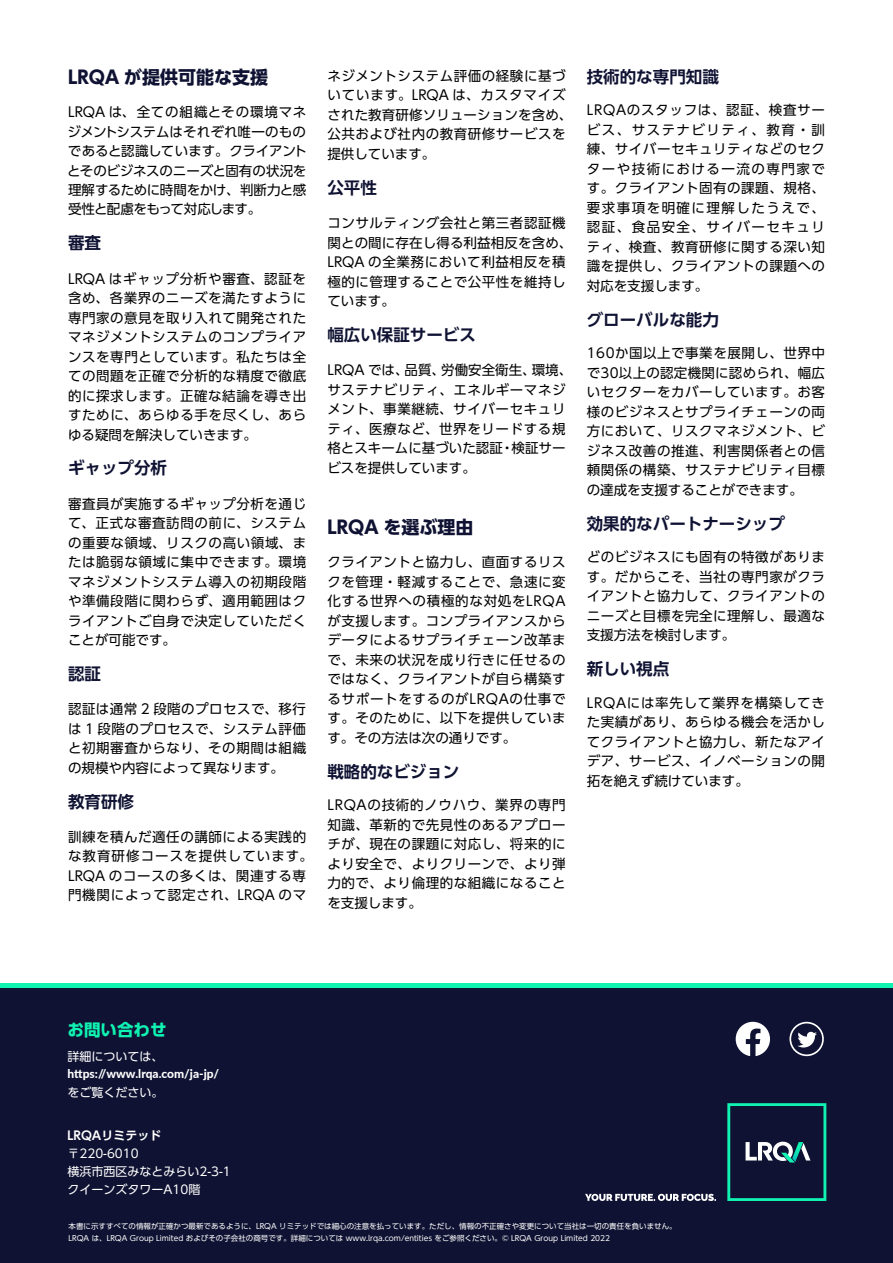
<style>
.page{position:relative;width:893px;height:1263px;background:#fff}
.page>*{position:absolute;margin:0;border:0;box-sizing:border-box;transform-origin:0 0}
.t1{font:700 18px "UD Shin Go Pro";color:#0f1232}
.t2{font:700 16.5px "UD Shin Go Pro De";color:#0f1232}
.t3{font:700 16.5px "UD Shin Go Pro";color:#0ff2b2}
.t4{font:13.5px/19.5px "UD Shin Go Pro";letter-spacing:.04em;color:#000;text-align:justify}
.t5{font:12px/18px "UD Shin Go Pro";color:#fff}
.t6{font:800 12px "Lato";color:#fff}
.t7{font:700 12px "UD Shin Go Pro De";color:#fff}
.t8{font:7.5px/12px "UD Shin Go Pro";color:#fff}
</style>
<div class="page">
<div style="left:0;top:988px;width:893px;height:275px;background:#0f1232"></div>
<div style="left:0;top:983px;width:893px;height:5px;background:#0ff2b2"></div>
<svg style="left:585px;top:1194px;width:131px;height:7px"></svg>
<svg style="left:727px;top:1103px;width:99px;height:98px"></svg>
<svg style="left:789px;top:1022px;width:35px;height:34px"></svg>
<svg style="left:736px;top:1022px;width:34px;height:34px"></svg>
<h1 class="t1" style="left:68px;top:62px;width:201px">LRQA が提供可能な支援</h1>
<p class="t4" style="left:67px;top:102px;width:241px">LRQA は、全ての組織とその環境マネジメントシステムはそれぞれ唯一のものであると認識しています。クライアントとそのビジネスのニーズと固有の状況を理解するために時間をかけ、判断力と感受性と配慮をもって対応します。</p>
<p class="t2" style="left:68px;top:230px;width:34px">審査</p>
<p class="t4" style="left:68px;top:268px;width:240px">LRQA はギャップ分析や審査、認証を含め、各業界のニーズを満たすように専門家の意見を取り入れて開発されたマネジメントシステムのコンプライアンスを専門としています。私たちは全ての問題を正確で分析的な精度で徹底的に探求します。正確な結論を導き出すために、あらゆる手を尽くし、あらゆる疑問を解決していきます。</p>
<p class="t2" style="left:68px;top:455px;width:100px">ギャップ分析</p>
<p class="t4" style="left:68px;top:493px;width:240px">審査員が実施するギャップ分析を通じて、正式な審査訪問の前に、システムの重要な領域、リスクの高い領域、または脆弱な領域に集中できます。環境マネジメントシステム導入の初期段階や準備段階に関わらず、適用範囲はクライアントご自身で決定していただくことが可能です。</p>
<p class="t2" style="left:68px;top:660px;width:34px">認証</p>
<p class="t4" style="left:68px;top:699px;width:240px">認証は通常 2 段階のプロセスで、移行は 1 段階のプロセスで、システム評価と初期審査からなり、その期間は組織の規模や内容によって異なります。</p>
<p class="t2" style="left:68px;top:788px;width:67px">教育研修</p>
<p class="t4" style="left:68px;top:826px;width:246px;text-align:left">訓練を積んだ適任の講師による実践的な教育研修コースを提供しています。<br>LRQA のコースの多くは、関連する専門機関によって認定され、LRQA のマ</p>
<p class="t4" style="left:327px;top:66px;width:246px;text-align:left">ネジメントシステム評価の経験に基づいています。LRQA は、カスタマイズされた教育研修ソリューションを含め、公共および社内の教育研修サービスを提供しています。</p>
<p class="t2" style="left:327px;top:174px;width:51px">公平性</p>
<p class="t4" style="left:327px;top:213px;width:246px;text-align:left">コンサルティング会社と第三者認証機関との間に存在し得る利益相反を含め、<br>LRQA の全業務において利益相反を積極的に管理することで公平性を維持しています。</p>
<p class="t2" style="left:327px;top:321px;width:150px">幅広い保証サービス</p>
<p class="t4" style="left:327px;top:360px;width:246px;text-align:left">LRQA では、品質、労働安全衛生、環境、サステナビリティ、エネルギーマネジメント、事業継続、サイバーセキュリティ、医療など、世界をリードする規格とスキームに基づいた認証・検証サービスを提供しています。</p>
<h1 class="t1" style="left:327px;top:513px;width:147px">LRQA を選ぶ理由</h1>
<p class="t4" style="left:327px;top:552px;width:240px">クライアントと協力し、直面するリスクを管理・軽減することで、急速に変化する世界への積極的な対処をLRQAが支援します。コンプライアンスからデータによるサプライチェーン改革まで、未来の状況を成り行きに任せるのではなく、クライアントが自ら構築するサポートをするのがLRQAの仕事です。そのために、以下を提供しています。その方法は次の通りです。</p>
<p class="t2" style="left:327px;top:758px;width:133px">戦略的なビジョン</p>
<p class="t4" style="left:327px;top:795px;width:240px">LRQAの技術的ノウハウ、業界の専門知識、革新的で先見性のあるアプローチが、現在の課題に対応し、将来的により安全で、よりクリーンで、より弾力的で、より倫理的な組織になることを支援します。</p>
<p class="t2" style="left:587px;top:63px;width:133px">技術的な専門知識</p>
<p class="t4" style="left:587px;top:100px;width:240px">LRQAのスタッフは、認証、検査サービス、サステナビリティ、教育・訓練、サイバーセキュリティなどのセクターや技術における一流の専門家です。クライアント固有の課題、規格、要求事項を明確に理解したうえで、認証、食品安全、サイバーセキュリティ、検査、教育研修に関する深い知識を提供し、クライアントの課題への対応を支援します。</p>
<p class="t2" style="left:587px;top:306px;width:133px">グローバルな能力</p>
<p class="t4" style="left:587px;top:343px;width:240px">160か国以上で事業を展開し、世界中で30以上の認定機関に認められ、幅広いセクターをカバーしています。お客様のビジネスとサプライチェーンの両方において、リスクマネジメント、ビジネス改善の推進、利害関係者との信頼関係の構築、サステナビリティ目標の達成を支援することができます。</p>
<p class="t2" style="left:587px;top:510px;width:199px">効果的なパートナーシップ</p>
<p class="t4" style="left:587px;top:547px;width:240px">どのビジネスにも固有の特徴があります。だからこそ、当社の専門家がクライアントと協力して、クライアントのニーズと目標を完全に理解し、最適な支援方法を検討します。</p>
<p class="t2" style="left:587px;top:655px;width:84px">新しい視点</p>
<p class="t4" style="left:587px;top:692px;width:240px">LRQAには率先して業界を構築してきた実績があり、あらゆる機会を活かしてクライアントと協力し、新たなアイデア、サービス、イノベーションの開拓を絶えず続けています。</p>
<p class="t3" style="left:68px;top:1016px;width:100px">お問い合わせ</p>
<p class="t5" style="left:68px;top:1047px;width:97px">詳細については、</p>
<p class="t6" style="left:68px;top:1065px;width:153px">https://www.lrqa.com/ja-jp/</p>
<p class="t5" style="left:68px;top:1083px;width:97px">をご覧ください。</p>
<p class="t7" style="left:68px;top:1125px;width:95px">LRQAリミテッド</p>
<p class="t5" style="left:68px;top:1143px;width:165px">〒220-6010<br>横浜市西区みなとみらい2-3-1クイーンズタワーA10階</p>
<p class="t8" style="left:68px;top:1219px;width:610px">本書に示すすべての情報が正確かつ最新であるように、LRQA リミテッドでは細心の注意を払っています。ただし、情報の不正確さや変更について当社は一切の責任を負いません。<br>LRQA は、LRQA Group Limited およびその子会社の商号です。詳細については www.lrqa.com/entities をご参照ください。© LRQA Group Limited 2022</p>
</div>
